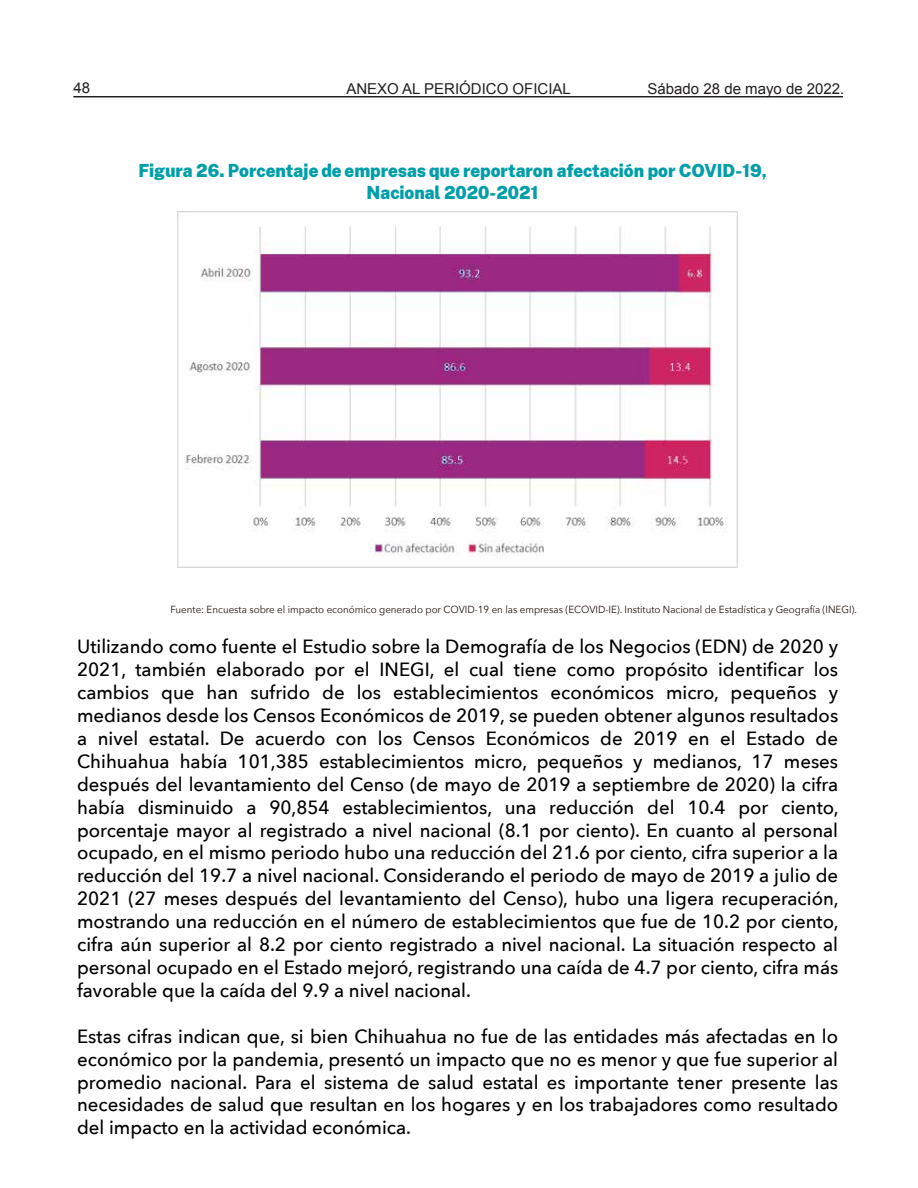
<style>
.page{position:relative;width:918px;height:1188px;background:#fff}
.page>*{position:absolute;margin:0;border:0;box-sizing:border-box;transform-origin:0 0}
.t1{font:500 19.05px/23px "Avenir Next";color:#010001;text-align:justify}
.t2{font:900 18.15px/21.8px "Public Sans";color:#009ea9;text-align:center;scale:.95 1}
.t3{font:15px "Arial";color:#231f20}
.t4{font:10.35px "Avenir Next";color:#1e120d;scale:.95 1}
</style>
<div class="page">
<hr style="left:73px;top:96px;width:770px;height:1px;background:#231f20">
<img style="left:178px;top:211px;width:560px;height:356px">
<p class="t3" style="left:74px;top:78px;width:18px">48</p>
<p class="t3" style="left:346px;top:79px;width:226px">ANEXO AL PERIÓDICO OFICIAL</p>
<p class="t3" style="left:648px;top:79px;width:198px">Sábado 28 de mayo de 2022.</p>
<p class="t2" style="left:138px;top:159px;width:663px">Figura 26. Porcentaje de empresas que reportaron afectación por COVID-19,<br>Nacional 2020-2021</p>
<p class="t4" style="left:171px;top:601px;width:724px">Fuente: Encuesta sobre el impacto económico generado por COVID-19 en las empresas (ECOVID-IE). Instituto Nacional de Estadística y Geografía (INEGI).</p>
<p class="t1" style="left:77px;top:635px;width:763px">Utilizando como fuente el Estudio sobre la Demografía de los Negocios (EDN) de 2020 y 2021, también elaborado por el INEGI, el cual tiene como propósito identificar los cambios que han sufrido de los establecimientos económicos micro, pequeños y medianos desde los Censos Económicos de 2019, se pueden obtener algunos resultados a nivel estatal. De acuerdo con los Censos Económicos de 2019 en el Estado de Chihuahua había 101,385 establecimientos micro, pequeños y medianos, 17 meses después del levantamiento del Censo (de mayo de 2019 a septiembre de 2020) la cifra había disminuido a 90,854 establecimientos, una reducción del 10.4 por ciento, porcentaje mayor al registrado a nivel nacional (8.1 por ciento). En cuanto al personal ocupado, en el mismo periodo hubo una reducción del 21.6 por ciento, cifra superior a la reducción del 19.7 a nivel nacional. Considerando el periodo de mayo de 2019 a julio de 2021 (27 meses después del levantamiento del Censo), hubo una ligera recuperación, mostrando una reducción en el número de establecimientos que fue de 10.2 por ciento, cifra aún superior al 8.2 por ciento registrado a nivel nacional. La situación respecto al personal ocupado en el Estado mejoró, registrando una caída de 4.7 por ciento, cifra más favorable que la caída del 9.9 a nivel nacional.</p>
<p class="t1" style="left:77px;top:1024px;width:763px">Estas cifras indican que, si bien Chihuahua no fue de las entidades más afectadas en lo económico por la pandemia, presentó un impacto que no es menor y que fue superior al promedio nacional. Para el sistema de salud estatal es importante tener presente las necesidades de salud que resultan en los hogares y en los trabajadores como resultado del impacto en la actividad económica.</p>
</div>
